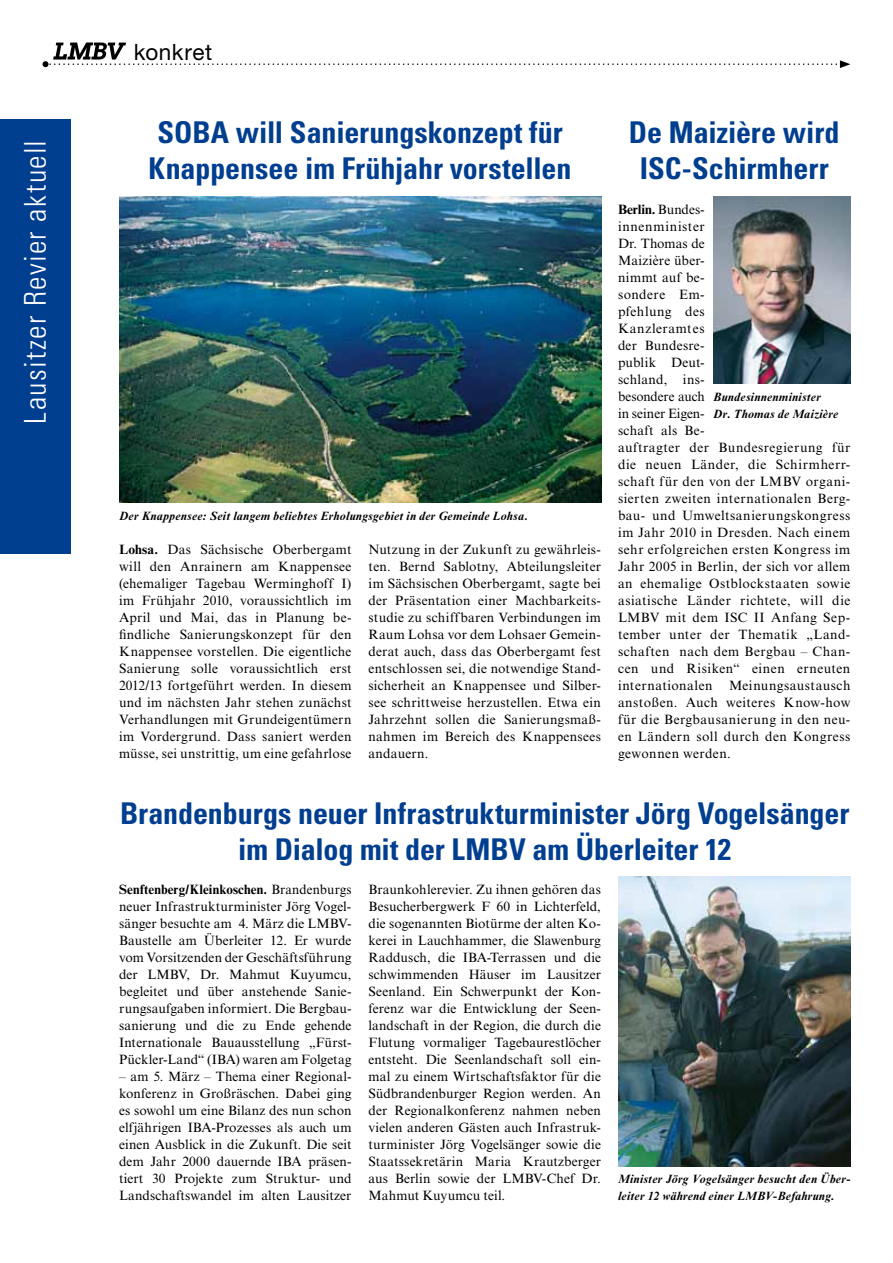
<style>
.page{position:relative;width:893px;height:1263px;background:#fff}
.page>*{position:absolute;margin:0;border:0;box-sizing:border-box;transform-origin:0 0}
.t1{font:700 condensed 30px/36px "Univers LT Std";letter-spacing:-.005em;color:#003e90;text-align:center}
.t2{font:300 condensed 30px "Univers LT Std";letter-spacing:.045em;color:#fff}
.t3{font:22.5px "Helvetica Neue LT Std";letter-spacing:.025em;color:#000}
.t4{font:13.5px/17px "Times New Roman MT Std";letter-spacing:.03em;color:#000;text-align:justify}
.t5{font:italic 700 12px/17px "Times New Roman MT Std";letter-spacing:.02em;color:#000}
.s1{font-weight:700}
</style>
<div class="page">
<svg style="left:43px;top:43px;width:807px;height:25px"></svg>
<div style="left:130px;top:38px;width:85px;height:22px;background:#fff"></div>
<div style="left:0;top:119px;width:70px;height:435px;background:#003e90"></div>
<img style="left:119px;top:196px;width:482px;height:307px">
<img style="left:713px;top:196px;width:137px;height:188px">
<img style="left:618px;top:877px;width:232px;height:289px">
<h1 class="t2" style="left:17px;top:424px;width:285px;rotate:-90deg">Lausitzer Revier aktuell</h1>
<h2 class="t3" style="left:134px;top:38px;width:80px">konkret</h2>
<h1 class="t1" style="left:149px;top:115px;width:424px;text-align:left">SOBA will Sanierungskonzept für<br>Knappensee im Frühjahr vorstellen</h1>
<p class="t5" style="left:119px;top:507px;width:410px">Der Knappensee: Seit langem beliebtes Erholungsgebiet in der Gemeinde Lohsa.</p>
<p class="t4" style="left:119px;top:541px;width:234px"><span class="s1">Lohsa.</span> Das Sächsische Oberbergamt will den Anrainern am Knappensee (ehemaliger Tagebau Werminghoff I) im Frühjahr 2010, voraussichtlich im April und Mai, das in Planung be&shy;findliche Sanierungskonzept für den Knappensee vorstellen. Die eigentliche Sanierung solle voraussichtlich erst 2012/13 fortgeführt werden. In diesem und im nächsten Jahr stehen zunächst Verhandlungen mit Grundeigentümern im Vordergrund. Dass saniert werden müsse, sei unstrittig, um eine gefahrlose</p>
<p class="t4" style="left:369px;top:541px;width:234px">Nutzung in der Zukunft zu gewährleis&shy;ten. Bernd Sablotny, Abteilungsleiter im Sächsischen Oberbergamt, sagte bei der Präsentation einer Machbarkeits&shy;studie zu schiffbaren Verbindungen im Raum Lohsa vor dem Lohsaer Gemein&shy;derat auch, dass das Oberbergamt fest entschlossen sei, die notwendige Stand&shy;sicherheit an Knappensee und Silber&shy;see schrittweise herzustellen. Etwa ein Jahrzehnt sollen die Sanierungsmaß&shy;nahmen im Bereich des Knappensees andauern.</p>
<h1 class="t1" style="left:629px;top:115px;width:212px">De Maizière wird<br>ISC-Schirmherr</h1>
<p class="t4" style="left:618px;top:200px;width:234px;text-align:left"><span class="s1">Berlin.</span> Bundes-<br>innenminister<br>Dr. Thomas de<br>Maizière über-<br>nimmt auf be-<br>sondere Em-<br>pfehlung des<br>Kanzleramtes<br>der Bundesre-<br>publik Deut-<br>schland, ins-<br>besondere auch<br>in seiner Eigen-<br>schaft als Be-<br>auftragter der Bundesregierung für die neuen Länder, die Schirmherr&shy;schaft für den von der LMBV organi&shy;sierten zweiten internationalen Berg&shy;bau- und Umweltsanierungskongress im Jahr 2010 in Dresden. Nach einem sehr erfolgreichen ersten Kongress im<br>Jahr 2005 in Berlin, der sich vor allem an ehemalige Ostblockstaaten sowie asiatische Länder richtete, will die<br>LMBV mit dem ISC II Anfang Sep&shy;tember unter der Thematik „Land&shy;schaften nach dem Bergbau – Chan&shy;cen und Risiken“ einen erneuten internationalen Meinungsaustausch anstoßen. Auch weiteres Know-how für die Bergbausanierung in den neu&shy;en Ländern soll durch den Kongress gewonnen werden.</p>
<p class="t5" style="left:713px;top:388px;width:127px">Bundesinnenminister<br>Dr. Thomas de Maizière</p>
<h1 class="t1" style="left:120px;top:795px;width:731px">Brandenburgs neuer Infrastrukturminister Jörg Vogelsänger im Dialog mit der LMBV am Überleiter 12</h1>
<p class="t4" style="left:119px;top:881px;width:234px"><span class="s1">Senftenberg/Kleinkoschen.</span> Brandenburgs neuer Infrastrukturminister Jörg Vogel&shy;sänger besuchte am 4. März die LMBV-Baustelle am Überleiter 12. Er wurde vom Vorsitzenden der Geschäftsführung der LMBV, Dr. Mahmut Kuyumcu, begleitet und über anstehende Sanie&shy;rungsaufgaben informiert. Die Bergbau&shy;sanierung und die zu Ende gehende Internationale Bauausstellung „Fürst-Pückler-Land“ (IBA) waren am Folgetag</p>
<p class="t4" style="left:119px;top:1068px;width:234px">– am 5. März – Thema einer Regional&shy;konferenz in Großräschen. Dabei ging es sowohl um eine Bilanz des nun schon elfjährigen IBA-Prozesses als auch um einen Ausblick in die Zukunft. Die seit dem Jahr 2000 dauernde IBA präsen&shy;tiert 30 Projekte zum Struktur- und Landschaftswandel im alten Lausitzer</p>
<p class="t4" style="left:369px;top:881px;width:234px">Braunkohlerevier. Zu ihnen gehören das Besucherbergwerk F 60 in Lichterfeld, die sogenannten Biotürme der alten Ko&shy;kerei in Lauchhammer, die Slawenburg Raddusch, die IBA-Terrassen und die schwimmenden Häuser im Lausitzer Seenland. Ein Schwerpunkt der Kon&shy;ferenz war die Entwicklung der Seen&shy;landschaft in der Region, die durch die Flutung vormaliger Tagebaurestlöcher entsteht. Die Seenlandschaft soll ein&shy;mal zu einem Wirtschaftsfaktor für die Südbrandenburger Region werden. An der Regionalkonferenz nahmen neben vielen anderen Gästen auch Infrastruk&shy;turminister Jörg Vogelsänger sowie die Staatssekretärin Maria Krautzberger aus Berlin sowie der LMBV-Chef Dr.<br>Mahmut Kuyumcu teil.</p>
<p class="t5" style="left:618px;top:1170px;width:234px">Minister Jörg Vogelsänger besucht den Über&shy;leiter 12 während einer LMBV-Befahrung.</p>
</div>
